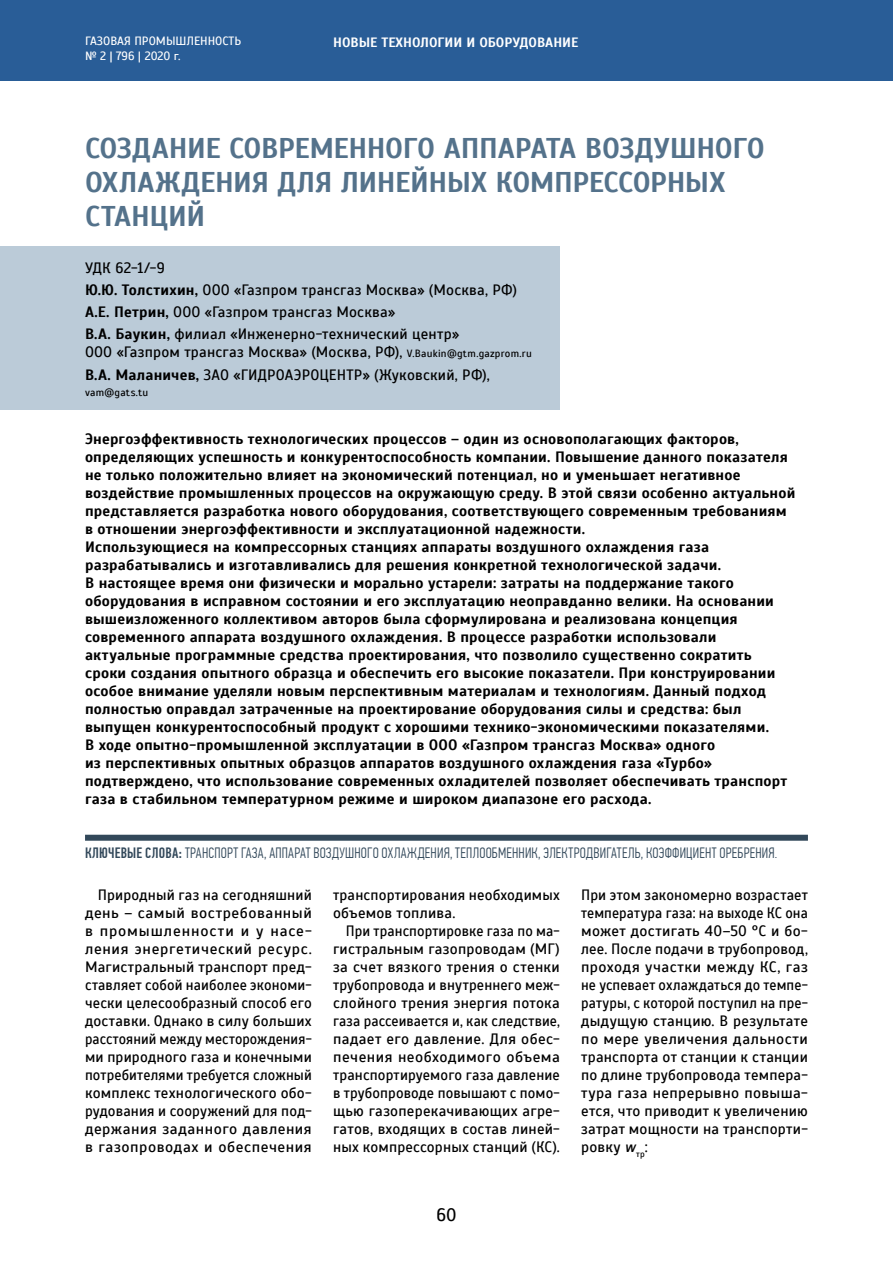
<style>
.page{position:relative;width:893px;height:1263px;background:#fff}
.page>*{position:absolute;margin:0;border:0;box-sizing:border-box;transform-origin:0 0}
.t1{font:700 28.5px/34.2px "Scada";letter-spacing:-.015em;color:#54728b}
.t2{font:18px "Scada";color:#000}
.t3{font:700 15px/18px "Scada";letter-spacing:.015em;color:#000}
.t4{font:15px/18px "Scada";letter-spacing:.015em;color:#000}
.t5{font:15px/18px "Scada";letter-spacing:.015em;color:#000;text-align:justify;scale:.94 1}
.t6{font:300 15px "PF Din Text Comp Pro";letter-spacing:.015em;color:#32485a}
.t7{font:700 13.5px "Scada";color:#fff}
.t8{font:12px/14.4px "Scada";color:#fff}
.t9{font:10.5px "Scada";letter-spacing:.02em;color:#000}
.s1{font-weight:700}
.s2{font-size:10.5px}
.s3{font-weight:500}
.s4{font-style:italic}
</style>
<div class="page">
<div style="left:0;top:0;width:893px;height:81px;background:#295d97"></div>
<div style="left:85px;top:835px;width:723px;height:6px;background:#32485a"></div>
<div style="left:0;top:246px;width:560px;height:163px;background:#bbcbd8"></div>
<p class="t8" style="left:85px;top:34px;width:158px">ГАЗОВАЯ ПРОМЫШЛЕННОСТЬ № 2 | 796 | 2020 г.</p>
<p class="t7" style="left:333px;top:34px;width:247px">НОВЫЕ ТЕХНОЛОГИИ И ОБОРУДОВАНИЕ</p>
<h1 class="t1" style="left:85px;top:131px;width:681px">СОЗДАНИЕ СОВРЕМЕННОГО АППАРАТА ВОЗДУШНОГО<br>ОХЛАЖДЕНИЯ ДЛЯ ЛИНЕЙНЫХ КОМПРЕССОРНЫХ<br>СТАНЦИЙ</h1>
<p class="t4" style="left:85px;top:257px;width:433px;line-height:22.2px">УДК 62-1/-9<br><span class="s1">Ю.Ю. Толстихин,</span> ООО «Газпром трансгаз Москва» (Москва, РФ)<br><span class="s1">А.Е. Петрин,</span> ООО «Газпром трансгаз Москва»<br><span class="s1">В.А. Баукин,</span> филиал «Инженерно-технический центр»</p>
<p class="t4" style="left:85px;top:341px;width:448px;line-height:22.2px">ООО «Газпром трансгаз Москва» (Москва, РФ), <span class="s2">V.Baukin@gtm.gazprom.ru<br></span><span class="s1">В.А. Маланичев,</span> ЗАО «ГИДРОАЭРОЦЕНТР» (Жуковский, РФ),</p>
<p class="t9" style="left:85px;top:387px;width:65px">vam@gats.tu</p>
<p class="t3" style="left:85px;top:430px;width:712px">Энергоэффективность технологических процессов – один из основополагающих факторов, определяющих успешность и конкурентоспособность компании. Повышение данного показателя не только положительно влияет на экономический потенциал, но и уменьшает негативное воздействие промышленных процессов на окружающую среду. В этой связи особенно актуальной представляется разработка нового оборудования, соответствующего современным требованиям в отношении энергоэффективности и эксплуатационной надежности.<br>Использующиеся на компрессорных станциях аппараты воздушного охлаждения газа разрабатывались и изготавливались для решения конкретной технологической задачи.<br>В настоящее время они физически и морально устарели: затраты на поддержание такого оборудования в исправном состоянии и его эксплуатацию неоправданно велики. На основании вышеизложенного коллективом авторов была сформулирована и реализована концепция современного аппарата воздушного охлаждения. В процессе разработки использовали актуальные программные средства проектирования, что позволило существенно сократить сроки создания опытного образца и обеспечить его высокие показатели. При конструировании особое внимание уделяли новым перспективным материалам и технологиям. Данный подход полностью оправдал затраченные на проектирование оборудования силы и средства: был выпущен конкурентоспособный продукт с хорошими технико-экономическими показателями.<br>В ходе опытно-промышленной эксплуатации в ООО «Газпром трансгаз Москва» одного<br>из перспективных опытных образцов аппаратов воздушного охлаждения газа «Турбо» подтверждено, что использование современных охладителей позволяет обеспечивать транспорт газа в стабильном температурном режиме и широком диапазоне его расхода.</p>
<p class="t6" style="left:85px;top:844px;width:694px"><span class="s3">КЛЮЧЕВЫЕ СЛОВА:</span> ТРАНСПОРТ ГАЗА, АППАРАТ ВОЗДУШНОГО ОХЛАЖДЕНИЯ, ТЕПЛООБМЕННИК, ЭЛЕКТРОДВИГАТЕЛЬ, КОЭФФИЦИЕНТ ОРЕБРЕНИЯ.</p>
<p class="t4" style="left:85px;top:886px;width:228px;text-align:justify;text-indent:13px">Природный газ на сегодняшний день – самый востребованный в промышленности и у насе&shy;ления энергетический ресурс.<br>Магистральный транспорт пред&shy;ставляет собой наиболее экономи&shy;чески целесообразный способ его доставки. Однако в силу больших расстояний между месторождения&shy;ми природного газа и конечными потребителями требуется сложный комплекс технологического обо&shy;рудования и сооружений для под&shy;держания заданного давления в газопроводах и обеспечения</p>
<p class="t4" style="left:333px;top:886px;width:228px">транспортирования необходимых объемов топлива.</p>
<p class="t5" style="left:333px;top:922px;width:243px;text-indent:13px">При транспортировке газа по ма&shy;гистральным газопроводам (МГ) за счет вязкого трения о стенки трубопровода и внутреннего меж&shy;слойного трения энергия потока газа рассеивается и, как следствие, падает его давление. Для обес&shy;печения необходимого объема транспортируемого газа давление в трубопроводе повышают с помо&shy;щью газоперекачивающих агре&shy;гатов, входящих в состав линей&shy;ных компрессорных станций (КС).</p>
<p class="t2" style="left:436px;top:1204px;width:22px">60</p>
<p class="t4" style="left:581px;top:886px;width:228px;text-align:justify">При этом закономерно возрастает температура газа: на выходе КС она может достигать 40–50 °С и бо&shy;лее. После подачи в трубопровод, проходя участки между КС, газ не успевает охлаждаться до темпе&shy;ратуры, с которой поступил на пре&shy;дыдущую станцию. В результате по мере увеличения дальности транспорта от станции к станции по длине трубопровода темпера&shy;тура газа непрерывно повыша&shy;ется, что приводит к увеличению затрат мощности на транспорти&shy;ровку <span class="s4">w</span><sub>тр</sub>:</p>
</div>
